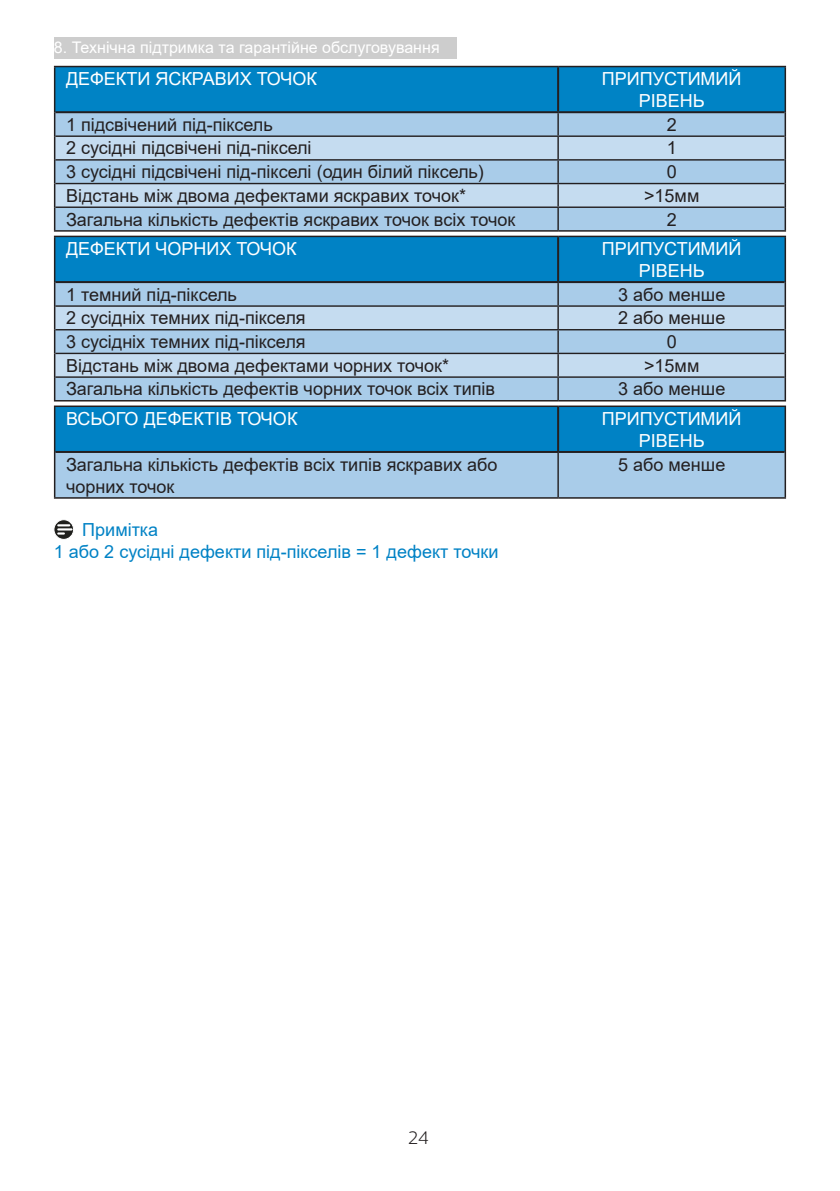
<style>
.page{position:relative;width:840px;height:1191px;background:#fff}
.page>*{position:absolute;margin:0;border:0;box-sizing:border-box;transform-origin:0 0}
.t1{font:18px/22px "Arial";color:#231f20}
.t2{font:18px/22px "Arial";color:#fff;text-align:center}
.Note_body{font:18px "Arial";color:#0082c5}
.Heading_4_blue{font:18px "Arial";color:#0082c5}
.t3{font:300 18px "Centrale Sans";color:#231f20}
.t4{font:16px "Arial";color:#fff}
</style>
<div class="page">
<div style="left:54px;top:37px;width:402px;height:22px;background:#cdcdcd"></div>
<hr style="left:54px;top:230px;width:504px;height:2px;background:#231f20">
<hr style="left:558px;top:230px;width:227px;height:2px;background:#231f20">
<svg style="left:54px;top:67px;width:731px;height:163px;background:#7db5d8"></svg>
<hr style="left:55px;top:111px;width:503px;height:2px;background:#231f20">
<hr style="left:558px;top:111px;width:226px;height:2px;background:#231f20">
<hr style="left:54px;top:66px;width:504px;height:1px;background:#231f20">
<hr style="left:54px;top:67px;width:1px;height:45px;background:#231f20">
<hr style="left:558px;top:66px;width:227px;height:1px;background:#231f20">
<hr style="left:784px;top:67px;width:1px;height:45px;background:#231f20">
<hr style="left:557px;top:67px;width:2px;height:44px;background:#231f20">
<hr style="left:54px;top:400px;width:504px;height:1px;background:#231f20">
<hr style="left:558px;top:400px;width:227px;height:1px;background:#231f20">
<svg style="left:54px;top:237px;width:731px;height:163px;background:#7db5d9"></svg>
<hr style="left:55px;top:281px;width:503px;height:2px;background:#231f20">
<hr style="left:558px;top:281px;width:226px;height:2px;background:#231f20">
<hr style="left:54px;top:236px;width:504px;height:1px;background:#231f20">
<hr style="left:54px;top:237px;width:1px;height:45px;background:#231f20">
<hr style="left:558px;top:236px;width:227px;height:1px;background:#231f20">
<hr style="left:784px;top:237px;width:1px;height:45px;background:#231f20">
<hr style="left:557px;top:237px;width:2px;height:44px;background:#231f20">
<svg style="left:55px;top:407px;width:729px;height:90px;background:#54a6d6"></svg>
<hr style="left:54px;top:452px;width:1px;height:45px;background:#231f20">
<hr style="left:784px;top:452px;width:1px;height:45px;background:#231f20">
<hr style="left:54px;top:497px;width:504px;height:2px;background:#231f20">
<hr style="left:558px;top:497px;width:227px;height:2px;background:#231f20">
<hr style="left:557px;top:453px;width:1px;height:44px;background:#231f20">
<hr style="left:55px;top:451px;width:503px;height:2px;background:#231f20">
<hr style="left:558px;top:451px;width:226px;height:2px;background:#231f20">
<hr style="left:54px;top:405px;width:504px;height:2px;background:#231f20">
<hr style="left:54px;top:407px;width:1px;height:45px;background:#231f20">
<hr style="left:558px;top:405px;width:227px;height:2px;background:#231f20">
<hr style="left:784px;top:407px;width:1px;height:45px;background:#231f20">
<hr style="left:557px;top:407px;width:2px;height:44px;background:#231f20">
<svg style="left:54px;top:520px;width:20px;height:19px"></svg>
<div style="left:54px;top:520px;width:20px;height:19px;border:1px solid #fff;border-radius:50%"></div>
<svg style="left:58px;top:524px;width:13px;height:10px"></svg>
<p class="t4" style="left:54px;top:37px;width:387px">8. Технічна підтримка та гарантійне обслуговування</p>
<p class="t2" style="left:66px;top:67px;width:252px">ДЕФЕКТИ ЯСКРАВИХ ТОЧОК</p>
<p class="t2" style="left:601px;top:67px;width:141px">ПРИПУСТИМИЙ<br>РІВЕНЬ</p>
<p class="t1" style="left:66px;top:113px;width:208px">1 підсвічений під-піксель</p>
<p class="t1" style="left:666px;top:113px;width:12px">2</p>
<p class="t1" style="left:66px;top:137px;width:247px">2 сусідні підсвічені під-пікселі</p>
<p class="t1" style="left:666px;top:137px;width:12px">1</p>
<p class="t1" style="left:66px;top:161px;width:419px">3 сусідні підсвічені під-пікселі (один білий піксель)</p>
<p class="t1" style="left:666px;top:161px;width:12px">0</p>
<p class="t1" style="left:66px;top:184px;width:401px">Відстань між двома дефектами яскравих точок*</p>
<p class="t1" style="left:643px;top:184px;width:57px">&gt;15мм</p>
<p class="t1" style="left:66px;top:208px;width:450px">Загальна кількість дефектів яскравих точок всіх точок</p>
<p class="t1" style="left:666px;top:208px;width:12px">2</p>
<p class="t2" style="left:66px;top:237px;width:232px">ДЕФЕКТИ ЧОРНИХ ТОЧОК</p>
<p class="t2" style="left:601px;top:237px;width:141px">ПРИПУСТИМИЙ<br>РІВЕНЬ</p>
<p class="t1" style="left:66px;top:283px;width:172px">1 темний під-піксель</p>
<p class="t1" style="left:617px;top:283px;width:109px">3 або менше</p>
<p class="t1" style="left:66px;top:307px;width:241px">2 сусідніх темних під-пікселя</p>
<p class="t1" style="left:617px;top:307px;width:109px">2 або менше</p>
<p class="t1" style="left:66px;top:330px;width:241px">3 сусідніх темних під-пікселя</p>
<p class="t1" style="left:666px;top:330px;width:12px">0</p>
<p class="t1" style="left:66px;top:354px;width:384px">Відстань між двома дефектами чорних точок*</p>
<p class="t1" style="left:643px;top:354px;width:57px">&gt;15мм</p>
<p class="t1" style="left:66px;top:378px;width:430px">Загальна кількість дефектів чорних точок всіх типів</p>
<p class="t1" style="left:617px;top:378px;width:109px">3 або менше</p>
<p class="t2" style="left:66px;top:407px;width:233px">ВСЬОГО ДЕФЕКТІВ ТОЧОК</p>
<p class="t2" style="left:601px;top:407px;width:141px">ПРИПУСТИМИЙ<br>РІВЕНЬ</p>
<p class="t1" style="left:66px;top:453px;width:432px">Загальна кількість дефектів всіх типів яскравих або чорних точок</p>
<p class="t1" style="left:617px;top:453px;width:109px">5 або менше</p>
<p class="Heading_4_blue" style="left:82px;top:517px;width:77px">Примітка</p>
<p class="Note_body" style="left:54px;top:539px;width:446px">1 або 2 сусідні дефекти під-пікселів = 1 дефект точки</p>
<p class="t3" style="left:408px;top:1127px;width:22px">24</p>
</div>
